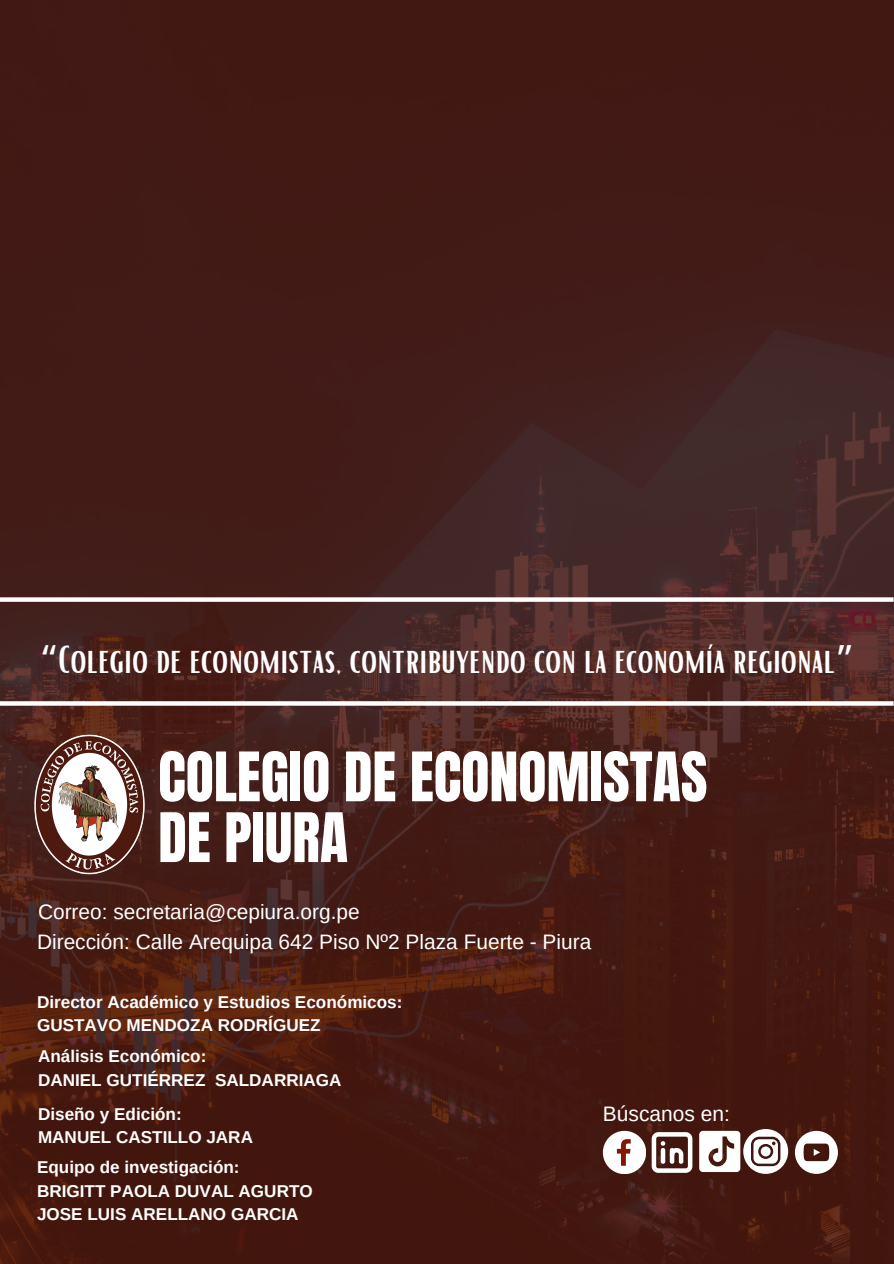
<style>
.page{position:relative;width:894px;height:1264px;background:#fff}
.page>*{position:absolute;margin:0;border:0;box-sizing:border-box;transform-origin:0 0}
.t1{font:57.9px/60.8px "Anton";color:#fff}
.t2{font:38.25px "Bright";color:#fff}
.t3{font:21px "Arimo";color:#fff}
.t4{font:20.85px "Arimo";color:#fff}
.t5{font:700 17.1px/23.7px "Arimo";color:#fff}
.s1{font-family:"Noto Sans Gurmukhi"}
</style>
<div class="page">
<img style="left:0;top:0;width:893px;height:1263px">
<div style="left:0;top:597px;width:893px;height:5px;background:#fff"></div>
<svg style="left:0;top:701px;width:893px;height:4px"></svg>
<svg style="left:602px;top:1130px;width:43px;height:43px"></svg>
<svg style="left:794px;top:1130px;width:43px;height:43px"></svg>
<svg style="left:651px;top:1132px;width:41px;height:40px"></svg>
<svg style="left:699px;top:1128px;width:89px;height:45px"></svg>
<img style="left:2px;top:725px;width:175px;height:159px">
<h3 class="t2" style="left:39px;top:634px;width:816px"><span class="s1">“</span>COLEGIO DE ECONOMISTAS, CONTRIBUYENDO CON LA ECONOMÍA REGIONAL<span class="s1">”</span></h3>
<h2 class="t1" style="left:158px;top:747px;width:550px">COLEGIO DE ECONOMISTAS<br>DE PIURA</h2>
<h1 class="t4" style="left:38px;top:899px;width:323px">Correo: secretaria@cepiura.org.pe</h1>
<h3 class="t4" style="left:37px;top:929px;width:555px">Dirección: Calle Arequipa 642 Piso Nº2 Plaza Fuerte - Piura</h3>
<p class="t5" style="left:37px;top:989px;width:367px">Director Académico y Estudios Económicos:</p>
<h3 class="t5" style="left:37px;top:1013px;width:285px">GUSTAVO MENDOZA RODRÍGUEZ</h3>
<p class="t5" style="left:38px;top:1044px;width:305px">Análisis Económico:<br>DANIEL GUTIÉRREZ SALDARRIAGA</p>
<h4 class="t5" style="left:38px;top:1101px;width:145px">Diseño y Edición:</h4>
<p class="t5" style="left:38px;top:1125px;width:216px">MANUEL CASTILLO JARA</p>
<p class="t5" style="left:37px;top:1155px;width:277px">Equipo de investigación:<br>BRIGITT PAOLA DUVAL AGURTO<br>JOSE LUIS ARELLANO GARCIA</p>
<p class="t3" style="left:602px;top:1102px;width:128px">Búscanos en:</p>
</div>
